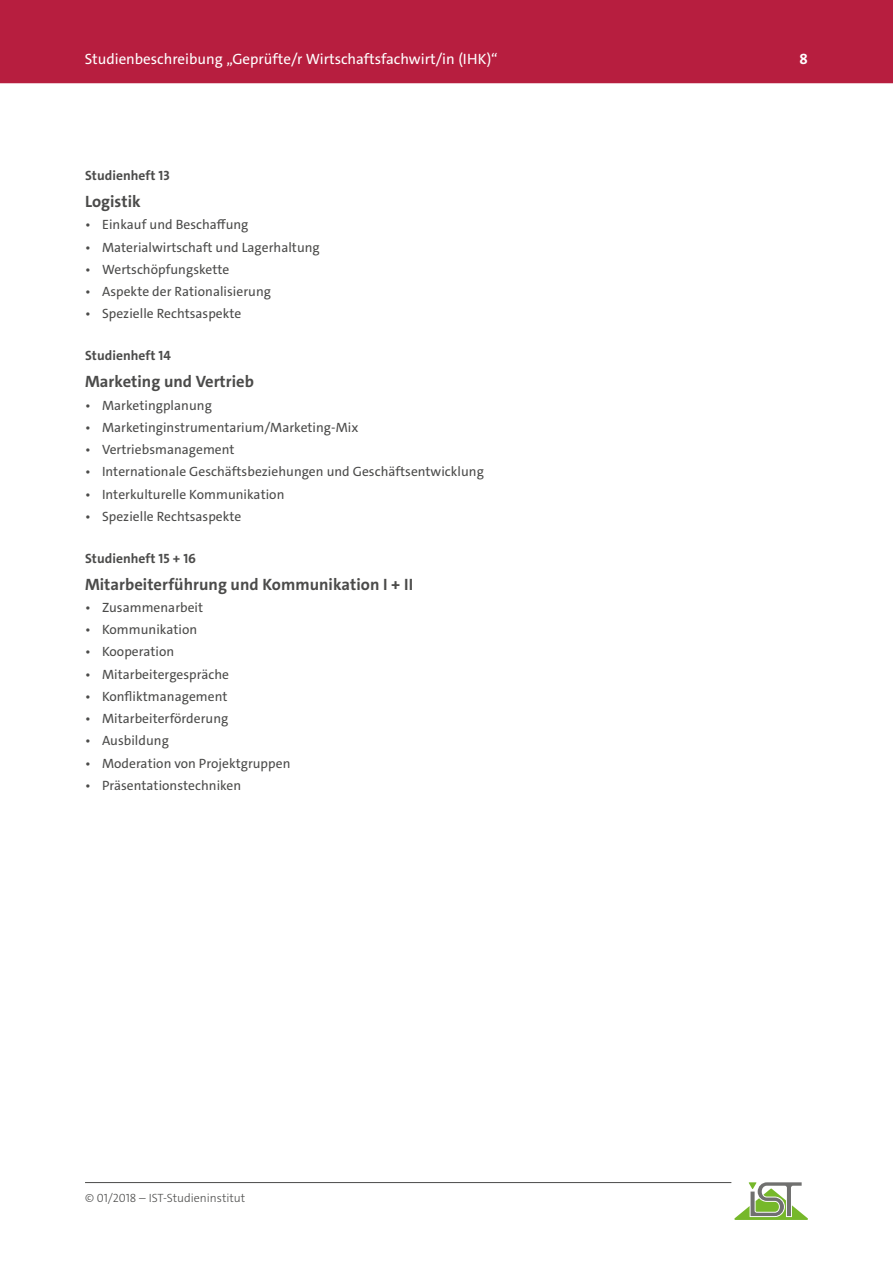
<style>
.page{position:relative;width:893px;height:1263px;background:#fff}
.page>*{position:absolute;margin:0;border:0;box-sizing:border-box;transform-origin:0 0}
.t1{font:700 16.5px "The Sans C4 s";letter-spacing:.005em;color:#4b4b4a}
.t2{font:15px "The Sans C4 s";color:#fff}
.t3{font:700 15px "The Sans C4 s";color:#fff}
.t4{font:13.5px "The Sans C4 s";letter-spacing:.005em;color:#4b4b4a}
.t5{font:700 13.5px "The Sans C4 s";letter-spacing:.005em;color:#4b4b4a}
.t6{font:300 12px "The Sans C4 s";color:#4b4b4a}
</style>
<div class="page">
<hr style="left:85px;top:1182px;width:646px;height:1px;background:#4b4b4a">
<svg style="left:734px;top:1182px;width:74px;height:38px"></svg>
<div style="left:0;top:0;width:893px;height:83px;background:#b71e3f"></div>
<p class="t2" style="left:85px;top:49px;width:415px">Studienbeschreibung „Geprüfte/r Wirtschaftsfachwirt/in (IHK)“</p>
<p class="t3" style="left:800px;top:49px;width:10px">8</p>
<p class="t5" style="left:85px;top:167px;width:86px">Studienheft 13</p>
<p class="t1" style="left:85px;top:191px;width:57px">Logistik</p>
<p class="t4" style="left:85px;top:216px;width:165px">• Einkauf und Beschaffung</p>
<p class="t4" style="left:85px;top:238px;width:236px">• Materialwirtschaft und Lagerhaltung</p>
<p class="t4" style="left:85px;top:261px;width:146px">• Wertschöpfungskette</p>
<p class="t4" style="left:85px;top:283px;width:188px">• Aspekte der Rationalisierung</p>
<p class="t4" style="left:85px;top:305px;width:158px">• Spezielle Rechtsaspekte</p>
<p class="t5" style="left:85px;top:347px;width:87px">Studienheft 14</p>
<p class="t1" style="left:85px;top:371px;width:170px">Marketing und Vertrieb</p>
<p class="t4" style="left:85px;top:396px;width:128px">• Marketingplanung</p>
<p class="t4" style="left:85px;top:418px;width:275px">• Marketinginstrumentarium/Marketing-Mix</p>
<p class="t4" style="left:85px;top:441px;width:151px">• Vertriebsmanagement</p>
<p class="t4" style="left:85px;top:463px;width:400px">• Internationale Geschäftsbeziehungen und Geschäftsentwicklung</p>
<p class="t4" style="left:85px;top:485px;width:201px">• Interkulturelle Kommunikation</p>
<p class="t4" style="left:85px;top:507px;width:158px">• Spezielle Rechtsaspekte</p>
<p class="t5" style="left:85px;top:549px;width:113px">Studienheft 15 + 16</p>
<p class="t1" style="left:85px;top:573px;width:330px">Mitarbeiterführung und Kommunikation I + II</p>
<p class="t4" style="left:85px;top:599px;width:120px">• Zusammenarbeit</p>
<p class="t4" style="left:85px;top:621px;width:114px">• Kommunikation</p>
<p class="t4" style="left:85px;top:643px;width:91px">• Kooperation</p>
<p class="t4" style="left:85px;top:665px;width:145px">• Mitarbeitergespräche</p>
<p class="t4" style="left:85px;top:688px;width:144px">• Konfliktmanagement</p>
<p class="t4" style="left:85px;top:710px;width:145px">• Mitarbeiterförderung</p>
<p class="t4" style="left:85px;top:732px;width:85px">• Ausbildung</p>
<p class="t4" style="left:85px;top:754px;width:207px">• Moderation von Projektgruppen</p>
<p class="t4" style="left:85px;top:777px;width:158px">• Präsentationstechniken</p>
<p class="t6" style="left:85px;top:1190px;width:162px">© 01/2018 – IST-Studieninstitut</p>
</div>
